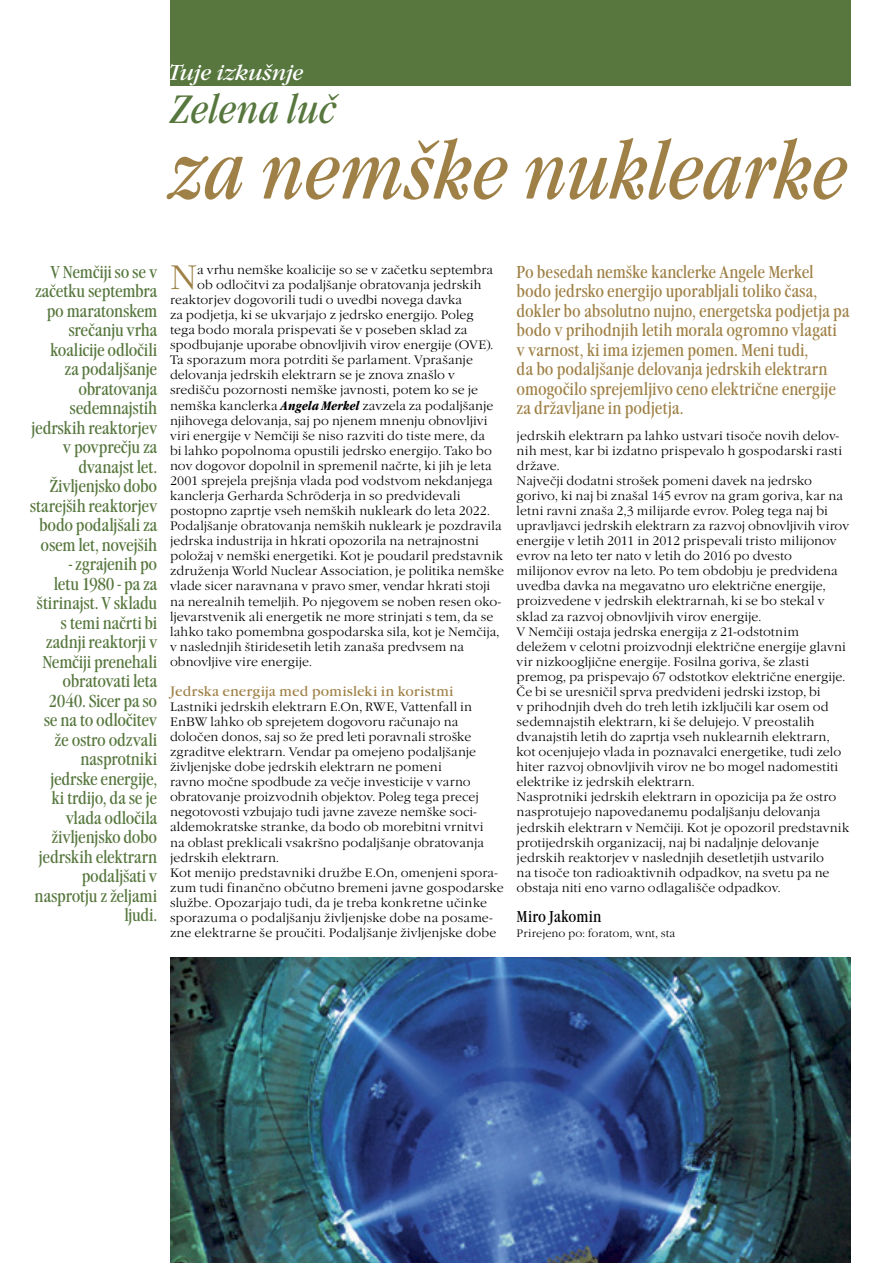
<style>
.page{position:relative;width:893px;height:1263px;background:#fff}
.page>*{position:absolute;margin:0;border:0;box-sizing:border-box;transform-origin:0 0}
.t1{font:italic condensed 82.5px "Garamond Itc TEE";letter-spacing:-.005em;color:#9f8147}
.t2{font:italic condensed 41.25px "Garamond Itc TEE";letter-spacing:.005em;color:#57773e}
.t3{font:35.25px "Garamond Itc TEE Ligh";color:#9f8147}
.t4{font:italic 22.5px "Garamond Itc TEE";letter-spacing:-.02em;color:#fff}
.t5{font:condensed 18px/19.5px "Garamond Itc TEE";letter-spacing:-.015em;color:#57773e;text-align:right}
.t6{font:condensed 18px/19.5px "Garamond Itc TEE";letter-spacing:-.01em;color:#9f8147}
.t7{font:condensed 16.5px "Garamond Itc TEE";letter-spacing:.02em;color:#000}
.t8{font:14.25px "Garamond Itc TEE";letter-spacing:.005em;color:#9f8147}
.t9{font:12.75px/15px "Garamond Itc TEE Ligh";letter-spacing:.005em;color:#000}
.t10{font:11.25px "Garamond Itc TEE Ligh";letter-spacing:.005em;color:#000}
.s1{font-family:"Garamond Itc TEE";font-weight:700;font-style:italic;font-stretch:condensed}
</style>
<div class="page">
<div style="left:170px;top:0;width:680px;height:85px;background:#57773e"></div>
<img style="left:170px;top:957px;width:680px;height:306px">
<h3 class="t4" style="left:169px;top:60px;width:137px">Tuje izkušnje</h3>
<h2 class="t2" style="left:170px;top:87px;width:168px">Zelena luč</h2>
<h1 class="t1" style="left:170px;top:125px;width:680px">za nemške nuklearke</h1>
<p class="t5" style="left:30px;top:262px;width:129px">V Nemčiji so se v začetku septembra po maratonskem srečanju vrha koalicije odločili<br>za podaljšanje obratovanja sedemnajstih jedrskih reaktorjev v povprečju za dvanajst let.<br>Življenjsko dobo starejših reaktorjev bodo podaljšali za osem let, novejših</p>
<p class="t5" style="left:35px;top:554px;width:124px">- zgrajenih po<br>letu 1980 - pa za štirinajst. V skladu s temi načrti bi zadnji reaktorji v<br>Nemčiji prenehali obratovati leta<br>2040. Sicer pa so se na to odločitev že ostro odzvali nasprotniki jedrske energije, ki trdijo, da se je vlada odločila življenjsko dobo jedrskih elektrarn podaljšati v nasprotju z željami ljudi.</p>
<h3 class="t3" style="left:170px;top:258px;width:29px">N</h3>
<p class="t9" style="left:197px;top:262px;width:297px">a vrhu nemške koalicije so se v začetku septembra</p>
<p class="t9" style="left:197px;top:277px;width:286px">ob odločitvi za podaljšanje obratovanja jedrskih</p>
<p class="t9" style="left:170px;top:293px;width:293px">reaktorjev dogovorili tudi o uvedbi novega davka</p>
<p class="t9" style="left:170px;top:308px;width:305px">za podjetja, ki se ukvarjajo z jedrsko energijo. Poleg</p>
<p class="t9" style="left:170px;top:323px;width:299px">tega bodo morala prispevati še v poseben sklad za</p>
<p class="t9" style="left:170px;top:338px;width:325px">spodbujanje uporabe obnovljivih virov energije (OVE).</p>
<p class="t9" style="left:170px;top:353px;width:304px">Ta sporazum mora potrditi še parlament. Vprašanje</p>
<p class="t9" style="left:170px;top:368px;width:286px">delovanja jedrskih elektrarn se je znova znašlo v</p>
<p class="t9" style="left:170px;top:383px;width:309px">središču pozornosti nemške javnosti, potem ko se je</p>
<p class="t9" style="left:170px;top:398px;width:325px">nemška kanclerka <span class="s1">Angela Merkel</span> zavzela za podaljšanje</p>
<p class="t9" style="left:170px;top:413px;width:319px">njihovega delovanja, saj po njenem mnenju obnovljivi</p>
<p class="t9" style="left:170px;top:428px;width:316px">viri energije v Nemčiji še niso razviti do tiste mere, da</p>
<p class="t9" style="left:170px;top:443px;width:323px">bi lahko popolnoma opustili jedrsko energijo. Tako bo</p>
<p class="t9" style="left:170px;top:458px;width:323px">nov dogovor dopolnil in spremenil načrte, ki jih je leta</p>
<p class="t9" style="left:170px;top:473px;width:324px">2001 sprejela prejšnja vlada pod vodstvom nekdanjega</p>
<p class="t9" style="left:170px;top:488px;width:292px">kanclerja Gerharda Schröderja in so predvidevali</p>
<p class="t9" style="left:170px;top:504px;width:321px">postopno zaprtje vseh nemških nukleark do leta 2022.</p>
<p class="t9" style="left:170px;top:519px;width:333px">Podaljšanje obratovanja nemških nukleark je pozdravila</p>
<p class="t9" style="left:170px;top:534px;width:310px">jedrska industrija in hkrati opozorila na netrajnostni</p>
<p class="t9" style="left:170px;top:549px;width:334px">položaj v nemški energetiki. Kot je poudaril predstavnik</p>
<p class="t9" style="left:170px;top:564px;width:335px">združenja World Nuclear Association, je politika nemške</p>
<p class="t9" style="left:170px;top:579px;width:322px">vlade sicer naravnana v pravo smer, vendar hkrati stoji</p>
<p class="t9" style="left:170px;top:594px;width:332px">na nerealnih temeljih. Po njegovem se noben resen oko-</p>
<p class="t9" style="left:170px;top:609px;width:325px">ljevarstvenik ali energetik ne more strinjati s tem, da se</p>
<p class="t9" style="left:170px;top:624px;width:331px">lahko tako pomembna gospodarska sila, kot je Nemčija,</p>
<p class="t9" style="left:170px;top:639px;width:295px">v naslednjih štiridesetih letih zanaša predvsem na</p>
<p class="t9" style="left:170px;top:654px;width:143px">obnovljive vire energije.</p>
<p class="t8" style="left:170px;top:683px;width:285px">Jedrska energija med pomisleki in koristmi</p>
<p class="t9" style="left:170px;top:699px;width:335px">Lastniki jedrskih elektrarn E.On, RWE, Vattenfall in EnBW lahko ob sprejetem dogovoru računajo na določen donos, saj so že pred leti poravnali stroške zgraditve elektrarn. Vendar pa omejeno podaljšanje življenjske dobe jedrskih elektrarn ne pomeni<br>ravno močne spodbude za večje investicije v varno obratovanje proizvodnih objektov. Poleg tega precej negotovosti vzbujajo tudi javne zaveze nemške soci&shy;aldemokratske stranke, da bodo ob morebitni vrnitvi<br>na oblast preklicali vsakršno podaljšanje obratovanja jedrskih elektrarn.<br>Kot menijo predstavniki družbe E.On, omenjeni spora&shy;zum tudi finančno občutno bremeni javne gospodarske službe. Opozarjajo tudi, da je treba konkretne učinke sporazuma o podaljšanju življenjske dobe na posame&shy;zne elektrarne še proučiti. Podaljšanje življenjske dobe</p>
<p class="t6" style="left:517px;top:262px;width:334px">Po besedah nemške kanclerke Angele Merkel bodo jedrsko energijo uporabljali toliko časa, dokler bo absolutno nujno, energetska podjetja pa bodo v prihodnjih letih morala ogromno vlagati v varnost, ki ima izjemen pomen. Meni tudi,<br>da bo podaljšanje delovanja jedrskih elektrarn omogočilo sprejemljivo ceno električne energije za državljane in podjetja.</p>
<p class="t9" style="left:517px;top:428px;width:334px">jedrskih elektrarn pa lahko ustvari tisoče novih delov&shy;nih mest, kar bi izdatno prispevalo h gospodarski rasti države.<br>Največji dodatni strošek pomeni davek na jedrsko gorivo, ki naj bi znašal 145 evrov na gram goriva, kar na letni ravni znaša 2,3 milijarde evrov. Poleg tega naj bi upravljavci jedrskih elektrarn za razvoj obnovljivih virov energije v letih 2011 in 2012 prispevali tristo milijonov evrov na leto ter nato v letih do 2016 po dvesto milijonov evrov na leto. Po tem obdobju je predvidena uvedba davka na megavatno uro električne energije, proizvedene v jedrskih elektrarnah, ki se bo stekal v sklad za razvoj obnovljivih virov energije.<br>V Nemčiji ostaja jedrska energija z 21-odstotnim deležem v celotni proizvodnji električne energije glavni vir nizkoogljične energije. Fosilna goriva, še zlasti premog, pa prispevajo 67 odstotkov električne energije.<br>Če bi se uresničil sprva predvideni jedrski izstop, bi<br>v prihodnjih dveh do treh letih izključili kar osem od sedemnajstih elektrarn, ki še delujejo. V preostalih dvanajstih letih do zaprtja vseh nuklearnih elektrarn, kot ocenjujejo vlada in poznavalci energetike, tudi zelo hiter razvoj obnovljivih virov ne bo mogel nadomestiti elektrike iz jedrskih elektrarn.<br>Nasprotniki jedrskih elektrarn in opozicija pa že ostro nasprotujejo napovedanemu podaljšanju delovanja jedrskih elektrarn v Nemčiji. Kot je opozoril predstavnik protijedrskih organizacij, naj bi nadaljnje delovanje jedrskih reaktorjev v naslednjih desetletjih ustvarilo<br>na tisoče ton radioaktivnih odpadkov, na svetu pa ne obstaja niti eno varno odlagališče odpadkov.</p>
<p class="t7" style="left:517px;top:907px;width:86px">Miro Jakomin</p>
<p class="t10" style="left:517px;top:927px;width:160px">Prirejeno po: foratom, wnt, sta</p>
</div>
